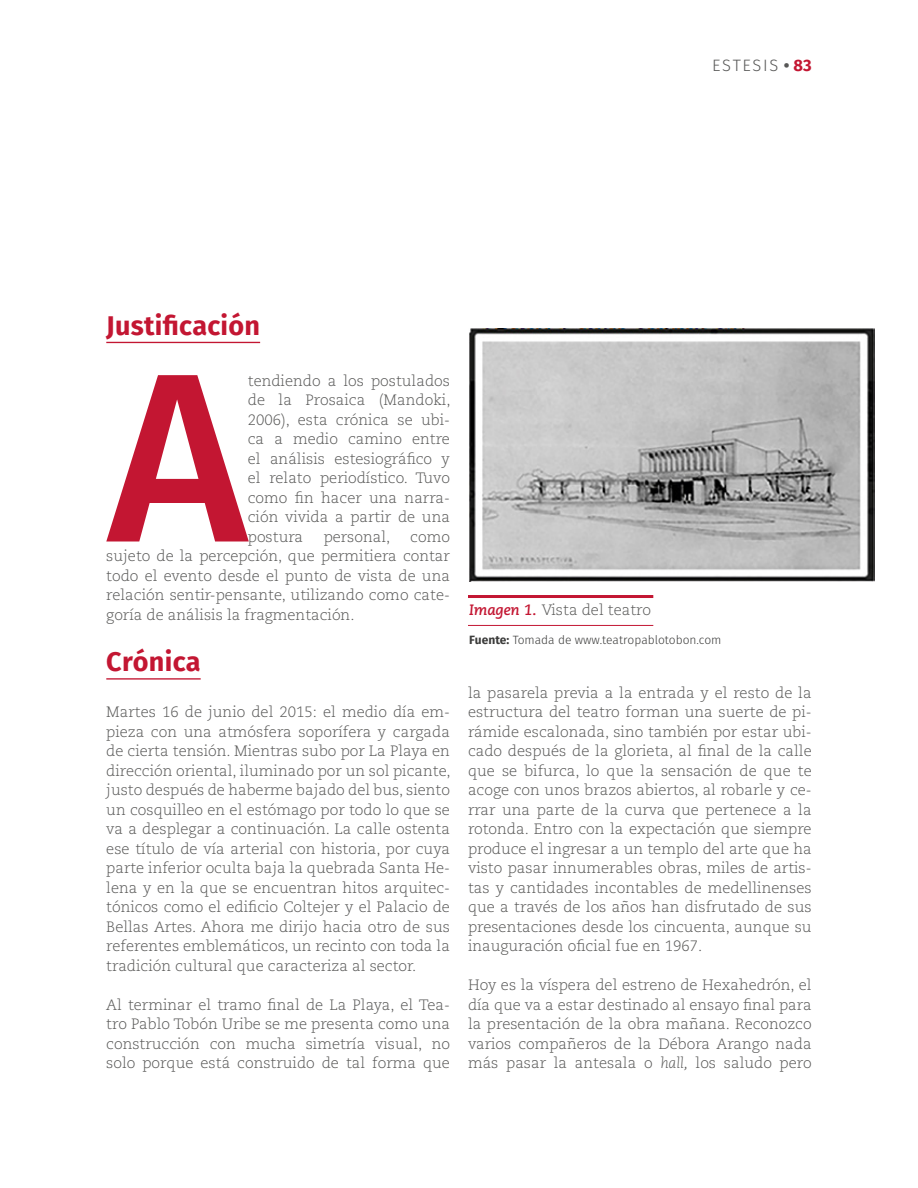
<style>
.page{position:relative;width:918px;height:1188px;background:#fff}
.page>*{position:absolute;margin:0;border:0;box-sizing:border-box;transform-origin:0 0}
.t1{font:500 240.75px "Fira Sans";color:#c31632}
.t2{font:700 27px "Fira Sans";letter-spacing:.01em;color:#c31632}
.t3{font:300 16.5px "Fira Sans";letter-spacing:.1em;color:#575756}
.t4{font:300 15px/19.5px "Caecilia LT Std";color:#575756;text-align:justify}
.t5{font:300 12px "Fira Sans";color:#3c3c3b}
.s1{font-weight:700}
.s2{font-weight:700;color:#c31632}
.s3{font-weight:700;font-style:italic;color:#c31632}
.s4{font-style:italic}
</style>
<div class="page">
<hr style="left:106px;top:342px;width:154px;height:1px;background:#c31632">
<hr style="left:106px;top:678px;width:95px;height:2px;background:#c31632">
<img style="left:469px;top:328px;width:406px;height:253px">
<hr style="left:468px;top:595px;width:185px;height:3px;background:#c31632">
<hr style="left:468px;top:625px;width:185px;height:1px;background:#c31632">
<p class="t3" style="left:712px;top:53px;width:101px">ESTESIS <span class="s1">•</span> <span class="s2">83</span></p>
<h2 class="t2" style="left:106px;top:303px;width:155px">Justificación</h2>
<h1 class="t1" style="left:107px;top:264px;width:142px">A</h1>
<p class="t4" style="left:248px;top:371px;width:204px">tendiendo a los postulados de la Prosaica (Mandoki, 2006), esta crónica se ubi&shy;ca a medio camino entre el análisis estesiográfico y el relato periodístico. Tuvo como fin hacer una narra&shy;ción vivida a partir de una postura</p>
<p class="t4" style="left:324px;top:527px;width:68px">personal,</p>
<p class="t4" style="left:106px;top:527px;width:345px;text-indent:304px">como sujeto de la percepción, que permitiera contar todo el evento desde el punto de vista de una relación sentir-pensante, utilizando como cate&shy;goría de análisis la fragmentación.</p>
<h2 class="t2" style="left:106px;top:639px;width:96px">Crónica</h2>
<p class="t4" style="left:106px;top:702px;width:346px">Martes 16 de junio del 2015: el medio día em&shy;pieza con una atmósfera soporífera y cargada de cierta tensión. Mientras subo por La Playa en dirección oriental, iluminado por un sol picante, justo después de haberme bajado del bus, siento un cosquilleo en el estómago por todo lo que se va a desplegar a continuación. La calle ostenta ese título de vía arterial con historia, por cuya parte inferior oculta baja la quebrada Santa He&shy;lena y en la que se encuentran hitos arquitec&shy;tónicos como el edificio Coltejer y el Palacio de Bellas Artes. Ahora me dirijo hacia otro de sus referentes emblemáticos, un recinto con toda la tradición cultural que caracteriza al sector.</p>
<p class="t4" style="left:106px;top:995px;width:345px">Al terminar el tramo final de La Playa, el Tea&shy;tro Pablo Tobón Uribe se me presenta como una construcción con mucha simetría visual, no solo porque está construido de tal forma que</p>
<p class="t4" style="left:469px;top:600px;width:184px"><span class="s3">Imagen 1.</span> Vista del teatro</p>
<p class="t5" style="left:469px;top:631px;width:254px"><span class="s1">Fuente:</span> Tomada de www.teatropablotobon.com</p>
<p class="t4" style="left:468px;top:683px;width:345px">la pasarela previa a la entrada y el resto de la estructura del teatro forman una suerte de pi&shy;rámide escalonada, sino también por estar ubi&shy;cado después de la glorieta, al final de la calle que se bifurca, lo que la sensación de que te acoge con unos brazos abiertos, al robarle y ce&shy;rrar una parte de la curva que pertenece a la rotonda. Entro con la expectación que siempre produce el ingresar a un templo del arte que ha visto pasar innumerables obras, miles de artis&shy;tas y cantidades incontables de medellinenses que a través de los años han disfrutado de sus presentaciones desde los cincuenta, aunque su inauguración oficial fue en 1967.</p>
<p class="t4" style="left:468px;top:975px;width:345px">Hoy es la víspera del estreno de Hexahedrón, el día que va a estar destinado al ensayo final para la presentación de la obra mañana. Reconozco varios compañeros de la Débora Arango nada más pasar la antesala o <span class="s4">hall,</span> los saludo pero</p>
</div>
